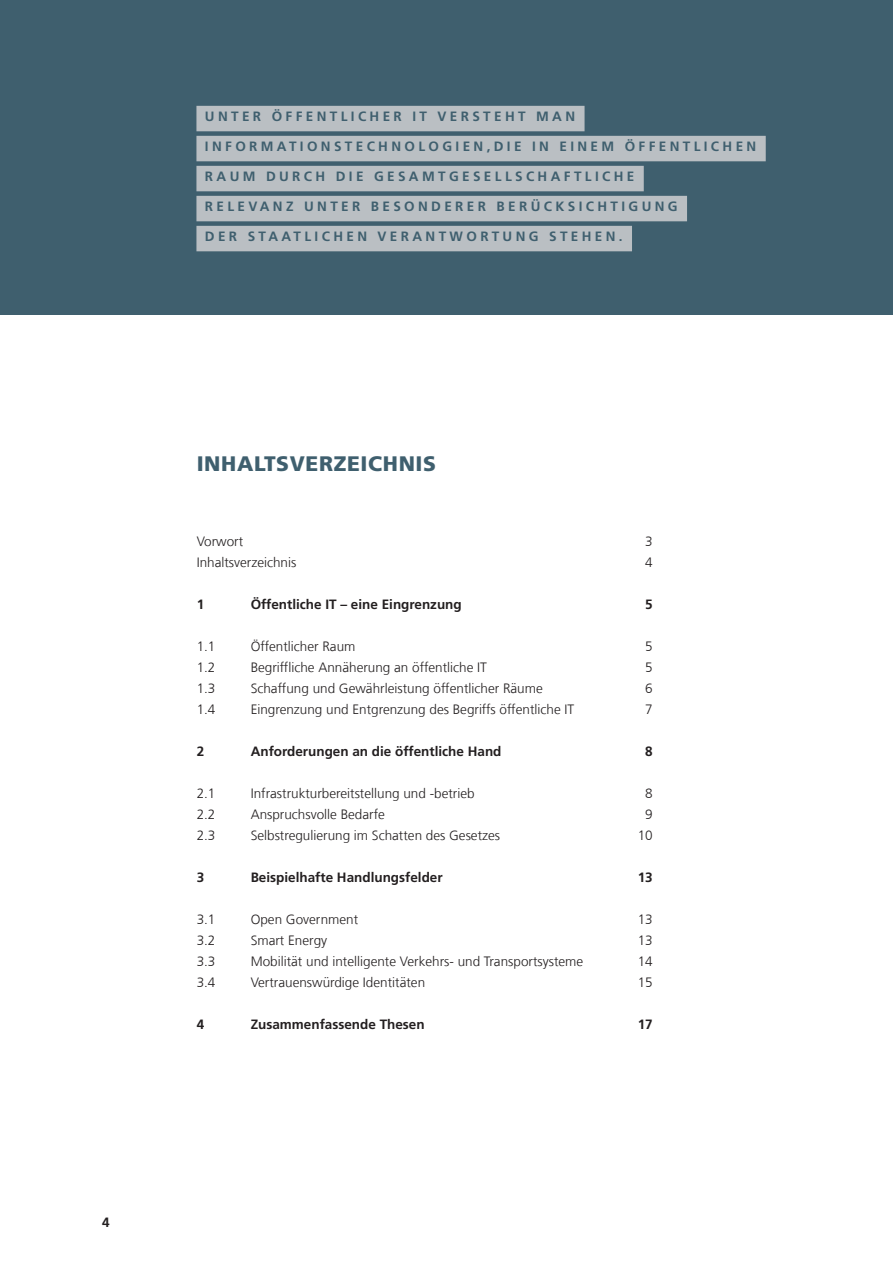
<style>
.page{position:relative;width:893px;height:1263px;background:#fff}
.page>*{position:absolute;margin:0;border:0;box-sizing:border-box;transform-origin:0 0}
.t1{font:900 21px "Frutiger LT Com";letter-spacing:.03em;color:#3f5f6e}
.t2{font:300 13.5px "Frutiger LT Com";color:#231f20}
.t3{font:700 13.5px "Frutiger LT Com";letter-spacing:.25em;color:#3f5f6e}
.t4{font:700 13.5px "Frutiger LT Com";color:#231f20}
</style>
<div class="page">
<div style="left:0;top:0;width:893px;height:315px;background:#3f5f6e"></div>
<div style="left:196px;top:106px;width:389px;height:25px;background:#babfc3"></div>
<div style="left:196px;top:136px;width:570px;height:25px;background:#babfc3"></div>
<div style="left:196px;top:166px;width:448px;height:25px;background:#babfc3"></div>
<div style="left:196px;top:196px;width:491px;height:25px;background:#babfc3"></div>
<div style="left:196px;top:226px;width:436px;height:25px;background:#babfc3"></div>
<p class="t4" style="left:102px;top:1215px;width:9px">4</p>
<p class="t3" style="left:205px;top:108px;width:290px">UNTE R Ö FFE NT LI CHE R IT VE RSTEHT</p>
<p class="t3" style="left:536px;top:108px;width:40px">MAN</p>
<p class="t3" style="left:205px;top:138px;width:82px">INFORMATI</p>
<p class="t3" style="left:307px;top:138px;width:208px">ONSTE CH NOLOGIE N,DIE</p>
<p class="t3" style="left:532px;top:138px;width:226px">IN EI NEM ÖFFENTLICHE N</p>
<p class="t3" style="left:205px;top:168px;width:12px">RAU</p>
<p class="t3" style="left:243px;top:168px;width:114px">M DU RCH DIE</p>
<p class="t3" style="left:374px;top:168px;width:251px">GE SA MT GE SE LLSCHA FT LI CHE</p>
<p class="t3" style="left:205px;top:198px;width:403px">RE LE VA NZ U NTE R BE SONDE RE R BE RÜCKSI CHTI</p>
<p class="t3" style="left:629px;top:198px;width:51px">GU NG</p>
<p class="t3" style="left:205px;top:228px;width:66px">DE R STAAT</p>
<p class="t3" style="left:304px;top:228px;width:267px">LI CHE N VE RA NT WORTU NG STEHE</p>
<p class="t3" style="left:606px;top:228px;width:18px">N.</p>
<h1 class="t1" style="left:197px;top:451px;width:241px">INHALTSVERZEICHNIS</h1>
<p class="t2" style="left:197px;top:533px;width:48px">Vorwort</p>
<p class="t2" style="left:645px;top:533px;width:9px">3</p>
<p class="t2" style="left:197px;top:554px;width:101px">Inhaltsverzeichnis</p>
<p class="t2" style="left:645px;top:554px;width:9px">4</p>
<p class="t4" style="left:197px;top:596px;width:9px">1</p>
<p class="t4" style="left:251px;top:596px;width:213px">ÖFFENTLICHE IT – EINE EINGRENZUNG</p>
<p class="t4" style="left:645px;top:596px;width:9px">5</p>
<p class="t2" style="left:197px;top:638px;width:20px">1.1</p>
<p class="t2" style="left:251px;top:638px;width:106px">Öffentlicher Raum</p>
<p class="t2" style="left:645px;top:638px;width:9px">5</p>
<p class="t2" style="left:197px;top:659px;width:20px">1.2</p>
<p class="t2" style="left:251px;top:659px;width:238px">Begriffliche Annäherung an öffentliche IT</p>
<p class="t2" style="left:645px;top:659px;width:9px">5</p>
<p class="t2" style="left:197px;top:680px;width:20px">1.3</p>
<p class="t2" style="left:251px;top:680px;width:294px">Schaffung und Gewährleistung öffentlicher Räume</p>
<p class="t2" style="left:645px;top:680px;width:9px">6</p>
<p class="t2" style="left:197px;top:701px;width:20px">1.4</p>
<p class="t2" style="left:251px;top:701px;width:325px">Eingrenzung und Entgrenzung des Begriffs öffentliche IT</p>
<p class="t2" style="left:645px;top:701px;width:9px">7</p>
<p class="t4" style="left:197px;top:743px;width:9px">2</p>
<p class="t4" style="left:251px;top:743px;width:252px">ANFORDERUNGEN AN DIE ÖFFENTLICHE HAND</p>
<p class="t4" style="left:645px;top:743px;width:9px">8</p>
<p class="t2" style="left:197px;top:785px;width:20px">2.1</p>
<p class="t2" style="left:251px;top:785px;width:226px">Infrastrukturbereitstellung und -betrieb</p>
<p class="t2" style="left:645px;top:785px;width:9px">8</p>
<p class="t2" style="left:197px;top:806px;width:20px">2.2</p>
<p class="t2" style="left:251px;top:806px;width:136px">Anspruchsvolle Bedarfe</p>
<p class="t2" style="left:645px;top:806px;width:9px">9</p>
<p class="t2" style="left:197px;top:827px;width:20px">2.3</p>
<p class="t2" style="left:251px;top:827px;width:251px">Selbstregulierung im Schatten des Gesetzes</p>
<p class="t2" style="left:638px;top:827px;width:17px">10</p>
<p class="t4" style="left:197px;top:869px;width:9px">3</p>
<p class="t4" style="left:251px;top:869px;width:194px">BEISPIELHAFTE HANDLUNGSFELDER</p>
<p class="t4" style="left:638px;top:869px;width:17px">13</p>
<p class="t2" style="left:197px;top:911px;width:20px">3.1</p>
<p class="t2" style="left:251px;top:911px;width:109px">Open Government</p>
<p class="t2" style="left:638px;top:911px;width:17px">13</p>
<p class="t2" style="left:197px;top:932px;width:20px">3.2</p>
<p class="t2" style="left:251px;top:932px;width:78px">Smart Energy</p>
<p class="t2" style="left:638px;top:932px;width:17px">13</p>
<p class="t2" style="left:197px;top:953px;width:20px">3.3</p>
<p class="t2" style="left:251px;top:953px;width:334px">Mobilität und intelligente Verkehrs- und Transportsysteme</p>
<p class="t2" style="left:638px;top:953px;width:17px">14</p>
<p class="t2" style="left:197px;top:974px;width:20px">3.4</p>
<p class="t2" style="left:251px;top:974px;width:176px">Vertrauenswürdige Identitäten</p>
<p class="t2" style="left:638px;top:974px;width:17px">15</p>
<p class="t4" style="left:197px;top:1016px;width:9px">4</p>
<p class="t4" style="left:251px;top:1016px;width:176px">ZUSAMMENFASSENDE THESEN</p>
<p class="t4" style="left:638px;top:1016px;width:17px">17</p>
</div>
